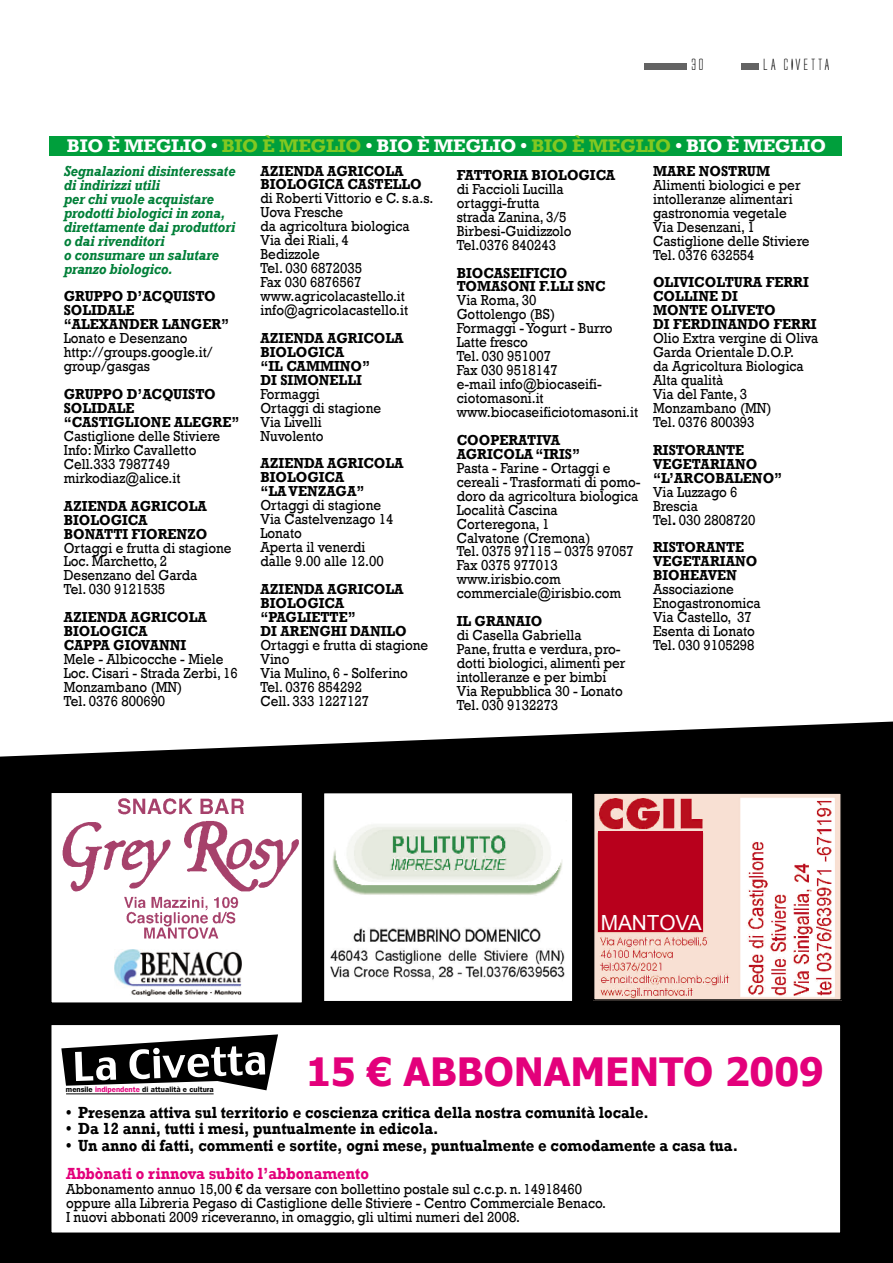
<style>
.page{position:relative;width:893px;height:1263px;background:#fff}
.page>*{position:absolute;margin:0;border:0;box-sizing:border-box;transform-origin:0 0}
.t1{font:700 39px "Tahoma";color:#e3007b}
.t2{font:20.85px "Arial";color:#fff}
.t3{font:700 18.75px "Rockwell";letter-spacing:-.015em;color:#fff}
.t4{font:700 16.5px "Rockwell";color:#000;scale:.91 1}
.t5{font:700 16.5px "Rockwell";color:#e3007b;scale:.91 1}
.t6{font:15px "Alien League";letter-spacing:.03em;color:#000}
.t7{font:14.85px/14px "Rockwell";color:#000;scale:.91 1}
.t8{font:700 14.85px/14px "Rockwell";color:#000;scale:.91 1}
.t9{font:italic 700 14.85px/14px "Rockwell";letter-spacing:-.01em;color:#007f38;scale:.91 1}
.t10{font:600 7.8px "Franklin Gothic";color:#000}
.s1{color:#83c821}
.s2{font-weight:700}
.s3{color:#e3007b}
</style>
<div class="page">
<svg style="left:0;top:721px;width:893px;height:542px;fill:#000"></svg>
<div style="left:51px;top:1024px;width:790px;height:209px;background:#fff"></div>
<div style="left:50px;top:1023px;width:792px;height:211px;border:2px solid #000"></div>
<div style="left:49px;top:136px;width:793px;height:19px;background:#009f3c"></div>
<div style="left:51px;top:792px;width:252px;height:211px;background:#fff"></div>
<img style="left:62px;top:798px;width:237px;height:141px">
<div style="left:50px;top:791px;width:253px;height:213px;border:2px solid #000"></div>
<div style="left:323px;top:792px;width:251px;height:210px;background:#fff;border:1px solid #000"></div>
<img style="left:332px;top:824px;width:231px;height:71px">
<img style="left:330px;top:928px;width:235px;height:52px">
<img style="left:114px;top:950px;width:127px;height:46px">
<svg style="left:61px;top:1034px;width:217px;height:56px"></svg>
<hr style="left:66px;top:1093px;width:148px;height:1px;background:#000">
<img style="left:596px;top:795px;width:243px;height:203px">
<div style="left:593px;top:792px;width:249px;height:209px;border:2px solid #000"></div>
<div style="left:598px;top:831px;width:105px;height:100px;background:#b8001c"></div>
<div style="left:644px;top:64px;width:43px;height:6px;background:#636363"></div>
<div style="left:742px;top:64px;width:17px;height:6px;background:#636363"></div>
<p class="t6" style="left:691px;top:58px;width:16px">30</p>
<p class="t6" style="left:763px;top:58px;width:70px">LA CIVETTA</p>
<p class="t3" style="left:67px;top:134px;width:760px">BIO È MEGLIO • <span class="s1">BIO È MEGLIO</span> • BIO È MEGLIO • <span class="s1">BIO È MEGLIO</span> • BIO È MEGLIO</p>
<p class="t8" style="left:653px;top:164px;width:130px">MARE NOSTRUM</p>
<p class="t7" style="left:653px;top:178px;width:173px">Alimenti biologici e per intolleranze alimentari gastronomia vegetale<br>Via Desenzani, 1<br>Castiglione delle Stiviere<br>Tel. 0376 632554</p>
<p class="t8" style="left:653px;top:276px;width:24px">OLIVICOLTURA</p>
<p class="t8" style="left:766px;top:276px;width:20px">FERRI</p>
<p class="t8" style="left:653px;top:289px;width:23px">COLLINE</p>
<p class="t8" style="left:721px;top:289px;width:10px">DI</p>
<p class="t8" style="left:653px;top:303px;width:28px">MONTE</p>
<p class="t8" style="left:711px;top:303px;width:24px">OLIVETO</p>
<p class="t8" style="left:653px;top:317px;width:44px">DI FERDINANDO</p>
<p class="t8" style="left:773px;top:317px;width:20px">FERRI</p>
<p class="t7" style="left:653px;top:332px;width:183px">Olio Extra vergine di Oliva<br>Garda Orientale D.O.P.<br>da Agricoltura Biologica<br>Alta qualità<br>Via del Fante, 3<br>Monzambano (MN)<br>Tel. 0376 800393</p>
<p class="t8" style="left:653px;top:443px;width:46px">RISTORANTE<br>VEGETARIANO “L’ARCOBALENO</p>
<p class="t8" style="left:260px;top:164px;width:31px">AZIENDA</p>
<p class="t8" style="left:327px;top:164px;width:22px">AGRICOLA</p>
<p class="t8" style="left:260px;top:178px;width:22px">BIOLOGICA</p>
<p class="t8" style="left:348px;top:178px;width:23px">CASTELLO</p>
<p class="t7" style="left:260px;top:192px;width:192px">di Roberti Vittorio e C. s.a.s.<br>Uova Fresche<br>da agricoltura biologica<br>Via dei Riali, 4<br>Bedizzole<br>Tel. 030 6872035<br>Fax 030 6876567 www.agricolacastello.it info@agricolacastello.it</p>
<p class="t8" style="left:260px;top:331px;width:31px">AZIENDA</p>
<p class="t8" style="left:327px;top:331px;width:22px">AGRICOLA</p>
<p class="t8" style="left:260px;top:345px;width:53px">BIOLOGICA<br>“IL CAMMINO</p>
<p class="t9" style="left:64px;top:164px;width:190px">Segnalazioni disinteressate di indirizzi utili<br>per chi vuole acquistare prodotti biologici in zona, direttamente dai produttori o dai rivenditori<br>o consumare un salutare pranzo biologico.</p>
<p class="t8" style="left:64px;top:289px;width:24px">GRUPPO</p>
<p class="t8" style="left:127px;top:289px;width:29px">D’ACQUISTO</p>
<p class="t8" style="left:64px;top:303px;width:31px">SOLIDALE “ALEXANDER</p>
<p class="t8" style="left:457px;top:168px;width:176px">FATTORIA BIOLOGICA</p>
<p class="t7" style="left:457px;top:182px;width:128px">di Faccioli Lucilla ortaggi-frutta strada Zanina, 3/5<br>Birbesi-Guidizzolo<br>Tel.0376 840243</p>
<p class="t8" style="left:457px;top:266px;width:22px">BIOCASEIFICIO<br>TOMASONI</p>
<p class="t8" style="left:539px;top:280px;width:22px">F.LLI</p>
<p class="t8" style="left:577px;top:280px;width:21px">SNC</p>
<p class="t7" style="left:457px;top:294px;width:201px">Via Roma, 30<br>Gottolengo (BS)<br>Formaggi - Yogurt - Burro<br>Latte fresco<br>Tel. 030 951007<br>Fax 030 9518147<br>e-mail info@biocaseifi&shy;ciotomasoni.it www.biocaseificiotomasoni.it</p>
<p class="t8" style="left:457px;top:433px;width:23px">COOPERATIVA<br>AGRICOLA</p>
<p class="t8" style="left:162px;top:317px;width:22px">LANGER</p>
<p class="t8" style="left:221px;top:317px;width:10px">”</p>
<p class="t7" style="left:64px;top:332px;width:165px">Lonato e Desenzano http://groups.google.it/ group/gasgas</p>
<p class="t8" style="left:64px;top:387px;width:24px">GRUPPO</p>
<p class="t8" style="left:127px;top:387px;width:29px">D’ACQUISTO</p>
<p class="t8" style="left:64px;top:401px;width:31px">SOLIDALE “CASTIGLIONE</p>
<p class="t8" style="left:362px;top:359px;width:10px">”</p>
<p class="t8" style="left:260px;top:373px;width:41px">DI SIMONELLI</p>
<p class="t7" style="left:260px;top:387px;width:134px">Formaggi<br>Ortaggi di stagione<br>Via Livelli<br>Nuvolento</p>
<p class="t8" style="left:260px;top:456px;width:31px">AZIENDA</p>
<p class="t8" style="left:327px;top:456px;width:22px">AGRICOLA</p>
<p class="t8" style="left:260px;top:470px;width:85px">BIOLOGICA<br>“LA VENZAGA</p>
<p class="t8" style="left:174px;top:415px;width:22px">ALEGRE</p>
<p class="t8" style="left:231px;top:415px;width:10px">”</p>
<p class="t7" style="left:64px;top:429px;width:173px">Castiglione delle Stiviere<br>Info: Mirko Cavalletto<br>Cell.333 7987749 mirkodiaz@alice.it</p>
<p class="t8" style="left:64px;top:499px;width:31px">AZIENDA</p>
<p class="t8" style="left:131px;top:499px;width:22px">AGRICOLA</p>
<p class="t8" style="left:64px;top:513px;width:22px">BIOLOGICA<br>BONATTI</p>
<p class="t8" style="left:535px;top:447px;width:50px">“IRIS”</p>
<p class="t7" style="left:457px;top:461px;width:204px">Pasta - Farine - Ortaggi e cereali - Trasformati di pomo&shy;doro da agricoltura biologica<br>Località Cascina<br>Corteregona, 1<br>Calvatone (Cremona)<br>Tel. 0375 97115 – 0375 97057<br>Fax 0375 977013 www.irisbio.com commerciale@irisbio.com</p>
<p class="t8" style="left:457px;top:614px;width:96px">IL GRANAIO</p>
<p class="t7" style="left:457px;top:628px;width:187px">di Casella Gabriella<br>Pane, frutta e verdura, pro&shy;dotti biologici, alimenti per intolleranze e per bimbi<br>Via Repubblica 30 - Lonato<br>Tel. 030 9132273</p>
<p class="t8" style="left:774px;top:471px;width:10px">”</p>
<p class="t8" style="left:356px;top:484px;width:10px">”</p>
<p class="t7" style="left:260px;top:498px;width:148px">Ortaggi di stagione<br>Via Castelvenzago 14<br>Lonato<br>Aperta il venerdi dalle 9.00 alle 12.00</p>
<p class="t8" style="left:260px;top:582px;width:31px">AZIENDA</p>
<p class="t8" style="left:327px;top:582px;width:22px">AGRICOLA</p>
<p class="t8" style="left:260px;top:596px;width:29px">BIOLOGICA “PAGLIETTE</p>
<p class="t7" style="left:653px;top:485px;width:114px">Via Luzzago 6<br>Brescia<br>Tel<span class="s2">.</span> 030 2808720</p>
<p class="t8" style="left:653px;top:540px;width:22px;text-align:justify">RISTORANTE VEGETARIANO BIOHEAVEN</p>
<p class="t7" style="left:653px;top:583px;width:120px">Associazione<br>Enogastronomica<br>Via Castello, 37<br>Esenta di Lonato<br>Tel. 030 9105298</p>
<p class="t8" style="left:132px;top:527px;width:21px">FIOREN</p>
<p class="t8" style="left:187px;top:527px;width:20px">ZO</p>
<p class="t7" style="left:64px;top:541px;width:186px">Ortaggi e frutta di stagione<br>Loc. Marchetto, 2<br>Desenzano del Garda<br>Tel. 030 9121535</p>
<p class="t8" style="left:64px;top:610px;width:31px">AZIENDA</p>
<p class="t8" style="left:131px;top:610px;width:22px">AGRICOLA</p>
<p class="t8" style="left:64px;top:624px;width:23px">BIOLOGICA<br>CAPPA</p>
<p class="t8" style="left:348px;top:610px;width:10px">”</p>
<p class="t8" style="left:260px;top:624px;width:44px">DI ARENGHI</p>
<p class="t8" style="left:350px;top:624px;width:23px">DANILO</p>
<p class="t7" style="left:260px;top:638px;width:186px">Ortaggi e frutta di stagione<br>Vino<br>Via Mulino, 6 - Solferino<br>Tel. 0376 854292<br>Cell. 333 1227127</p>
<p class="t8" style="left:113px;top:638px;width:24px">GIOVANNI</p>
<p class="t7" style="left:64px;top:652px;width:193px">Mele - Albicocche - Miele<br>Loc. Cisari - Strada Zerbi, 16<br>Monzambano (MN)<br>Tel. 0376 800690</p>
<h2 class="t2" style="left:601px;top:910px;width:103px">MANTOVA</h2>
<h1 class="t1" style="left:306px;top:1046px;width:519px">15 € ABBONAMENTO 2009</h1>
<p class="t4" style="left:66px;top:1102px;width:642px">• PRESENZA ATTIVA SUL TERRITORIO E COSCIENZA CRITICA DELLA NOSTRA COMUNITÀ LOCALE.</p>
<p class="t4" style="left:66px;top:1119px;width:411px">• DA 12 ANNI, TUTTI I MESI, PUNTUALMENTE IN EDICOLA.</p>
<p class="t4" style="left:66px;top:1135px;width:740px">• UN ANNO DI FATTI, COMMENTI E SORTITE, OGNI MESE, PUNTUALMENTE E COMODAMENTE A CASA TUA.</p>
<p class="t5" style="left:66px;top:1164px;width:334px">ABBÒNATI O RINNOVA SUBITO L’ABBONAMENTO</p>
<p class="t7" style="left:66px;top:1181px;width:595px">Abbonamento annuo 15,00 € da versare con bollettino postale sul c.c.p. n. 14918460 oppure alla Libreria Pegaso di Castiglione delle Stiviere - Centro Commerciale Benaco.<br>I nuovi abbonati 2009 riceveranno, in omaggio, gli ultimi numeri del 2008.</p>
<p class="t10" style="left:66px;top:1085px;width:149px">mensile <span class="s3">indipendente</span> di attualità e cultura</p>
</div>
